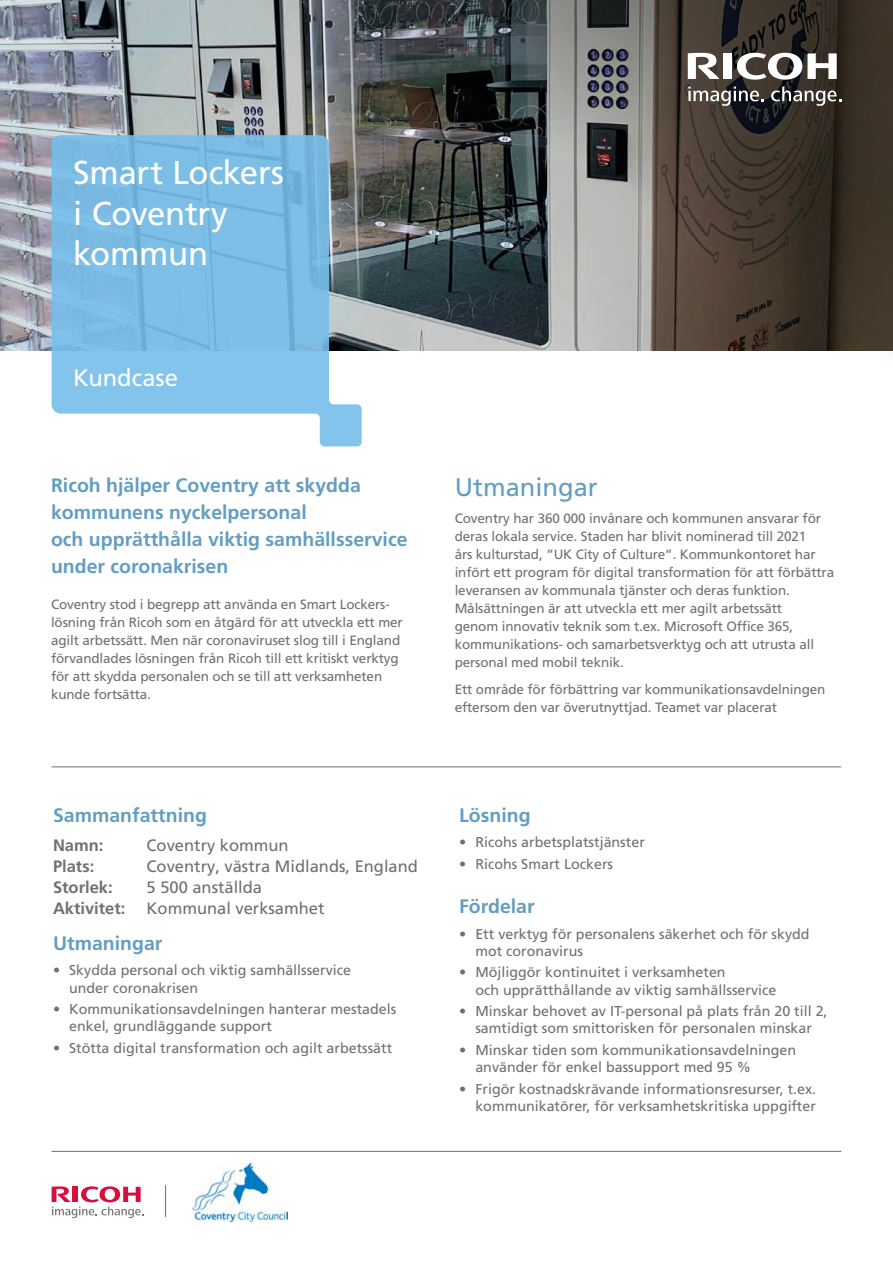
<style>
.page{position:relative;width:893px;height:1263px;background:#fff}
.page>*{position:absolute;margin:0;border:0;box-sizing:border-box;transform-origin:0 0}
.Titulek_bubl{font:33px/40.5px "Frutiger LT Pro";letter-spacing:-.01em;color:#fff}
.Text_base{font:25.5px "Frutiger LT Pro";color:#639ec1}
.Titulek_bubl-2{font:23.85px "Frutiger LT Pro";color:#fff}
.Perex{font:700 19.5px/27px "Frutiger LT Pro";color:#639ec1}
.Box_Podtitulek{font:700 19.5px "Frutiger LT Pro";color:#639ec1}
.Box_info{font:16.5px "Frutiger LT Pro";color:#70706f}
.Box_info-2{font:700 16.5px "Frutiger LT Pro";color:#70706f}
.t1{font:14.25px/17.2px "Frutiger LT Pro";color:#70706f}
.Text_base-2{font:13.5px/18px "Frutiger LT Pro";letter-spacing:-.01em;color:#70706f}
</style>
<div class="page">
<img style="left:0;top:0;width:142px;height:351px">
<svg style="left:142px;top:0;width:751px;height:351px;background:#5d5c59"></svg>
<svg style="left:52px;top:135px;width:310px;height:311px;background:#8ac0e1"></svg>
<svg style="left:52px;top:1186px;width:91px;height:32px"></svg>
<hr style="left:165px;top:1185px;width:1px;height:32px;background:#70706f">
<hr style="left:52px;top:1151px;width:789px;height:1px;background:#70706f">
<hr style="left:52px;top:766px;width:789px;height:1px;background:#70706f">
<svg style="left:737px;top:53px;width:100px;height:27px"></svg>
<div style="left:723px;top:53px;width:9px;height:26px;background:#fff"></div>
<svg style="left:688px;top:53px;width:31px;height:26px"></svg>
<svg style="left:688px;top:87px;width:76px;height:19px"></svg>
<svg style="left:771px;top:87px;width:70px;height:19px"></svg>
<img style="left:192px;top:1164px;width:95px;height:57px">
<p class="Titulek_bubl" style="left:73px;top:153px;width:212px">Smart Lockers i Coventry kommun</p>
<p class="Titulek_bubl-2" style="left:73px;top:364px;width:106px">Kundcase</p>
<p class="Perex" style="left:51px;top:472px;width:358px">Ricoh hjälper Coventry att skydda kommunens nyckelpersonal<br>och upprätthålla viktig samhällsservice under coronakrisen</p>
<p class="Text_base-2" style="left:51px;top:595px;width:353px">Coventry stod i begrepp att använda en Smart Lockers&shy;lösning från Ricoh som en åtgärd för att utveckla ett mer agilt arbetssätt. Men när coronaviruset slog till i England förvandlades lösningen från Ricoh till ett kritiskt verktyg för att skydda personalen och se till att verksamheten kunde fortsätta.</p>
<p class="Box_Podtitulek" style="left:53px;top:803px;width:155px">Sammanfattning</p>
<p class="Box_info-2" style="left:53px;top:836px;width:52px">Namn:</p>
<p class="Box_info" style="left:147px;top:836px;width:144px">Coventry kommun</p>
<p class="Box_info-2" style="left:53px;top:857px;width:43px">Plats:</p>
<p class="Box_info" style="left:147px;top:857px;width:273px">Coventry, västra Midlands, England</p>
<p class="Box_info-2" style="left:53px;top:878px;width:61px">Storlek:</p>
<p class="Box_info" style="left:147px;top:878px;width:117px">5 500 anställda</p>
<p class="Box_info-2" style="left:53px;top:899px;width:74px">Aktivitet:</p>
<p class="Box_info" style="left:147px;top:899px;width:179px">Kommunal verksamhet</p>
<p class="Box_Podtitulek" style="left:53px;top:931px;width:111px">Utmaningar</p>
<p class="t1" style="left:69px;top:962px;width:283px;text-indent:-16px">• Skydda personal och viktig samhällsservice under coronakrisen</p>
<p class="t1" style="left:69px;top:1000px;width:329px;text-indent:-16px">• Kommunikationsavdelningen hanterar mestadels enkel, grundläggande support</p>
<p class="t1" style="left:53px;top:1039px;width:341px">• Stötta digital transformation och agilt arbetssätt</p>
<p class="Text_base" style="left:455px;top:473px;width:145px">Utmaningar</p>
<p class="Text_base-2" style="left:455px;top:509px;width:381px">Coventry har 360 000 invånare och kommunen ansvarar för deras lokala service. Staden har blivit nominerad till 2021<br>års kulturstad, ”UK City of Culture”. Kommunkontoret har infört ett program för digital transformation för att förbättra leveransen av kommunala tjänster och deras funktion.<br>Målsättningen är att utveckla ett mer agilt arbetssätt<br>genom innovativ teknik som t.ex. Microsoft Office 365, kommunikations- och samarbetsverktyg och att utrusta all personal med mobil teknik.</p>
<p class="Text_base-2" style="left:455px;top:680px;width:372px">Ett område för förbättring var kommunikationsavdelningen eftersom den var överutnyttjad. Teamet var placerat</p>
<p class="Box_Podtitulek" style="left:459px;top:803px;width:73px">Lösning</p>
<p class="t1" style="left:459px;top:834px;width:187px">• Ricohs arbetsplatstjänster</p>
<p class="t1" style="left:459px;top:855px;width:155px">• Ricohs Smart Lockers</p>
<p class="Box_Podtitulek" style="left:459px;top:894px;width:77px">Fördelar</p>
<p class="t1" style="left:475px;top:925px;width:336px;text-indent:-16px">• Ett verktyg för personalens säkerhet och för skydd mot coronavirus</p>
<p class="t1" style="left:475px;top:964px;width:302px;text-indent:-16px">• Möjliggör kontinuitet i verksamheten<br>och upprätthållande av viktig samhällsservice</p>
<p class="t1" style="left:459px;top:1002px;width:370px;text-align:center">• Minskar behovet av IT-personal på plats från 20 till 2, samtidigt som smittorisken för personalen minskar</p>
<p class="t1" style="left:475px;top:1041px;width:322px;text-indent:-16px">• Minskar tiden som kommunikationsavdelningen använder för enkel bassupport med 95 %</p>
<p class="t1" style="left:459px;top:1080px;width:358px;text-align:right">• Frigör kostnadskrävande informationsresurser, t.ex. kommunikatörer, för verksamhetskritiska uppgifter</p>
</div>
